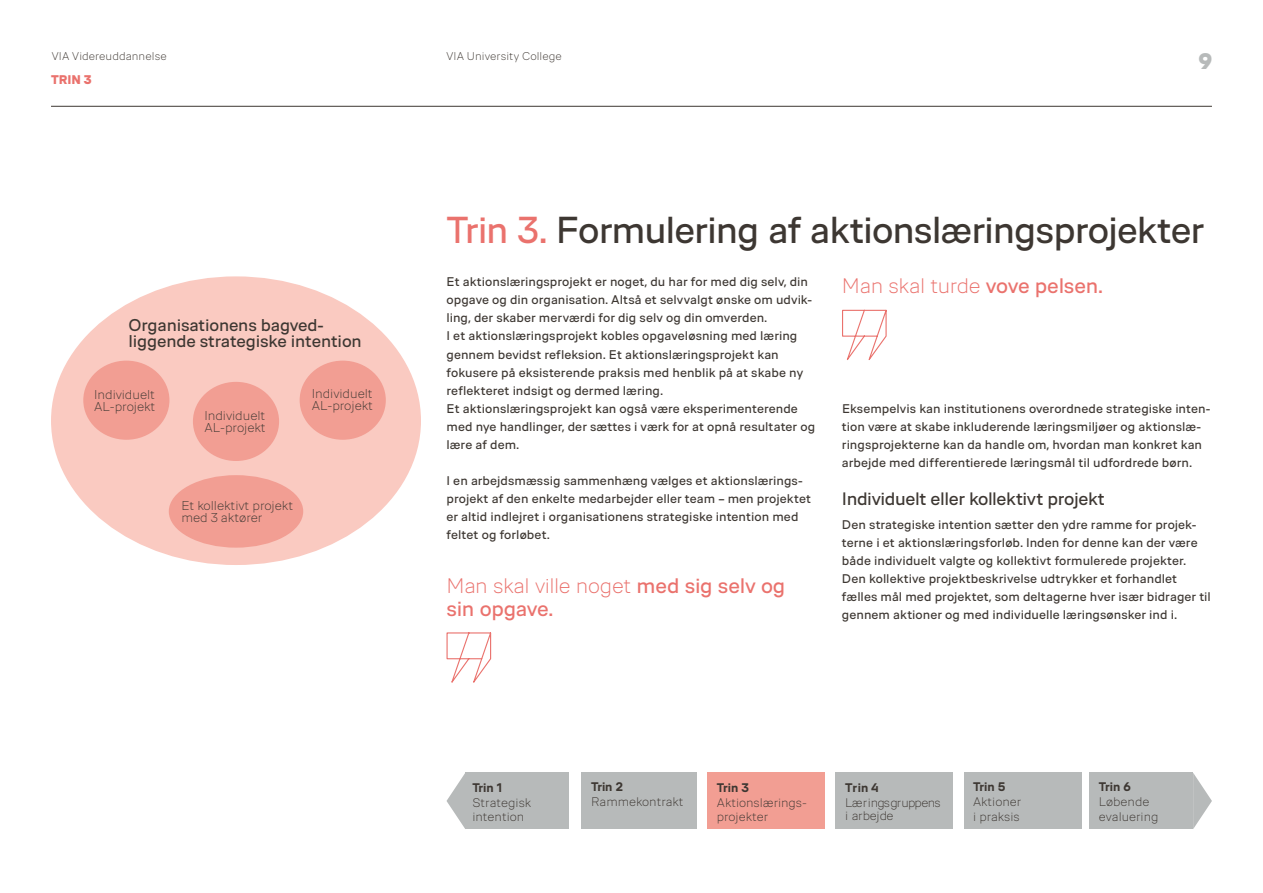
<style>
.page{position:relative;width:1263px;height:893px;background:#fff}
.page>*{position:absolute;margin:0;border:0;box-sizing:border-box;transform-origin:0 0}
.t1{font:37.5px "VIA Type";letter-spacing:-.025em;color:#3d3732}
.t2{font:900 22.5px "VIA Type";color:#b7baba}
.t3{font:21px/22.5px "VIA Type";letter-spacing:-.015em;color:#ea726d}
.t4{font:300 21px "VIA Type";letter-spacing:-.02em;color:#ea726d}
.t5{font:18px "VIA Type";letter-spacing:-.02em;color:#3d3732}
.t6{font:17.1px/16px "VIA Type";letter-spacing:-.01em;color:#3d3732}
.t7{font:300 12.75px/11.7px "VIA Type";letter-spacing:-.005em;color:#3d3732}
.t8{font:12.6px/18px "VIA Type";letter-spacing:.005em;color:#3d3732}
.t9{font:900 12.6px "VIA Type";color:#ea726d}
.t10{font:300 12.45px/15px "VIA Type";color:#3d3732}
.t11{font:700 12.45px "VIA Type";color:#3d3732}
.t12{font:300 12.45px/13.4px "VIA Type";letter-spacing:-.04em;color:#3d3732}
.t13{font:300 11.25px "VIA Type";letter-spacing:.005em;color:#3d3732}
.s1{color:#ea726d}
.s2{font-weight:300}
.s3{font-weight:400}
</style>
<div class="page">
<div style="left:582px;top:773px;width:115px;height:56px;background:#b7baba"></div>
<div style="left:707px;top:773px;width:118px;height:56px;background:#f29e93"></div>
<div style="left:836px;top:773px;width:117px;height:56px;background:#b7baba"></div>
<div style="left:964px;top:773px;width:117px;height:56px;background:#b7baba"></div>
<div style="left:1089px;top:773px;width:104px;height:56px;background:#b7baba"></div>
<svg style="left:1193px;top:773px;width:19px;height:56px"></svg>
<div style="left:465px;top:773px;width:104px;height:56px;background:#b7baba"></div>
<svg style="left:446px;top:773px;width:19px;height:56px"></svg>
<hr style="left:51px;top:106px;width:1161px;height:1px;background:#3d3732">
<div style="left:51px;top:276px;width:370px;height:289px;background:#facac1;border-radius:50%"></div>
<div style="left:169px;top:475px;width:134px;height:73px;background:#f29e93;border-radius:50%"></div>
<div style="left:193px;top:382px;width:86px;height:79px;background:#f29e93;border-radius:50%"></div>
<div style="left:300px;top:361px;width:86px;height:79px;background:#f29e93;border-radius:50%"></div>
<div style="left:83px;top:361px;width:86px;height:79px;background:#f29e93;border-radius:50%"></div>
<svg style="left:446px;top:632px;width:46px;height:51px"></svg>
<svg style="left:842px;top:309px;width:45px;height:51px"></svg>
<p class="t13" style="left:52px;top:50px;width:116px">VIA Videreuddannelse</p>
<p class="t13" style="left:446px;top:50px;width:117px">VIA University College</p>
<h2 class="t2" style="left:1198px;top:47px;width:15px">9</h2>
<p class="t9" style="left:51px;top:71px;width:42px">trin 3</p>
<h3 class="t6" style="left:129px;top:317px;width:235px">Organisationens bagved&shy;liggende strategiske intention</h3>
<p class="t7" style="left:94px;top:389px;width:63px">Individuelt<br>AL-projekt</p>
<p class="t7" style="left:205px;top:410px;width:63px">Individuelt<br>AL-projekt</p>
<p class="t7" style="left:312px;top:388px;width:63px">Individuelt<br>AL-projekt</p>
<p class="t7" style="left:181px;top:500px;width:113px">Et kollektivt projekt med 3 aktører</p>
<h1 class="t1" style="left:446px;top:209px;width:759px"><span class="s1">Trin 3.</span> Formulering af aktionslæringsprojekter</h1>
<p class="t8" style="left:446px;top:273px;width:370px">Et aktionslæringsprojekt er noget, du har for med dig selv, din opgave og din organisation. Altså et selvvalgt ønske om udvik&shy;ling, der skaber merværdi for dig selv og din omverden.<br>I et aktionslæringsprojekt kobles opgaveløsning med læring gennem bevidst refleksion. Et aktionslæringsprojekt kan fokusere på eksisterende praksis med henblik på at skabe ny reflekteret indsigt og dermed læring.<br>Et aktionslæringsprojekt kan også være eksperimenterende med nye handlinger, der sættes i værk for at opnå resultater og lære af dem.</p>
<p class="t8" style="left:446px;top:471px;width:366px">I en arbejdsmæssig sammenhæng vælges et aktionslærings&shy;projekt af den enkelte medarbejder eller team – men projektet er altid indlejret i organisationens strategiske intention med feltet og forløbet.</p>
<h3 class="t3" style="left:446px;top:575px;width:340px"><span class="s2">Man skal ville noget</span> med sig selv og sin opgave.</h3>
<h3 class="t4" style="left:842px;top:275px;width:262px">Man skal turde <span class="s3">vove pelsen.</span></h3>
<p class="t8" style="left:842px;top:400px;width:370px">Eksempelvis kan institutionens overordnede strategiske inten&shy;tion være at skabe inkluderende læringsmiljøer og aktionslæ&shy;ringsprojekterne kan da handle om, hvordan man konkret kan arbejde med differentierede læringsmål til udfordrede børn.</p>
<h3 class="t5" style="left:842px;top:489px;width:264px">Individuelt eller kollektivt projekt</h3>
<p class="t8" style="left:842px;top:516px;width:370px">Den strategiske intention sætter den ydre ramme for projek&shy;terne i et aktionslæringsforløb. Inden for denne kan der være både individuelt valgte og kollektivt formulerede projekter.<br>Den kollektive projektbeskrivelse udtrykker et forhandlet fælles mål med projektet, som deltagerne hver især bidrager til gennem aktioner og med individuelle læringsønsker ind i.</p>
<p class="t11" style="left:472px;top:780px;width:31px">Trin 1</p>
<p class="t10" style="left:472px;top:795px;width:60px">Strategisk intention</p>
<p class="t11" style="left:591px;top:779px;width:33px">Trin 2</p>
<p class="t10" style="left:591px;top:794px;width:94px">Rammekontrakt</p>
<p class="t11" style="left:717px;top:780px;width:34px">Trin 3</p>
<p class="t10" style="left:717px;top:795px;width:92px">Aktionslærings&shy;projekter</p>
<p class="t11" style="left:845px;top:780px;width:35px">Trin 4</p>
<p class="t12" style="left:845px;top:796px;width:97px">Læringsgruppens i arbejde</p>
<p class="t11" style="left:973px;top:779px;width:34px">Trin 5</p>
<p class="t10" style="left:973px;top:794px;width:50px">Aktioner i praksis</p>
<p class="t11" style="left:1099px;top:779px;width:33px">Trin 6</p>
<p class="t10" style="left:1099px;top:794px;width:61px">Løbende evaluering</p>
</div>
